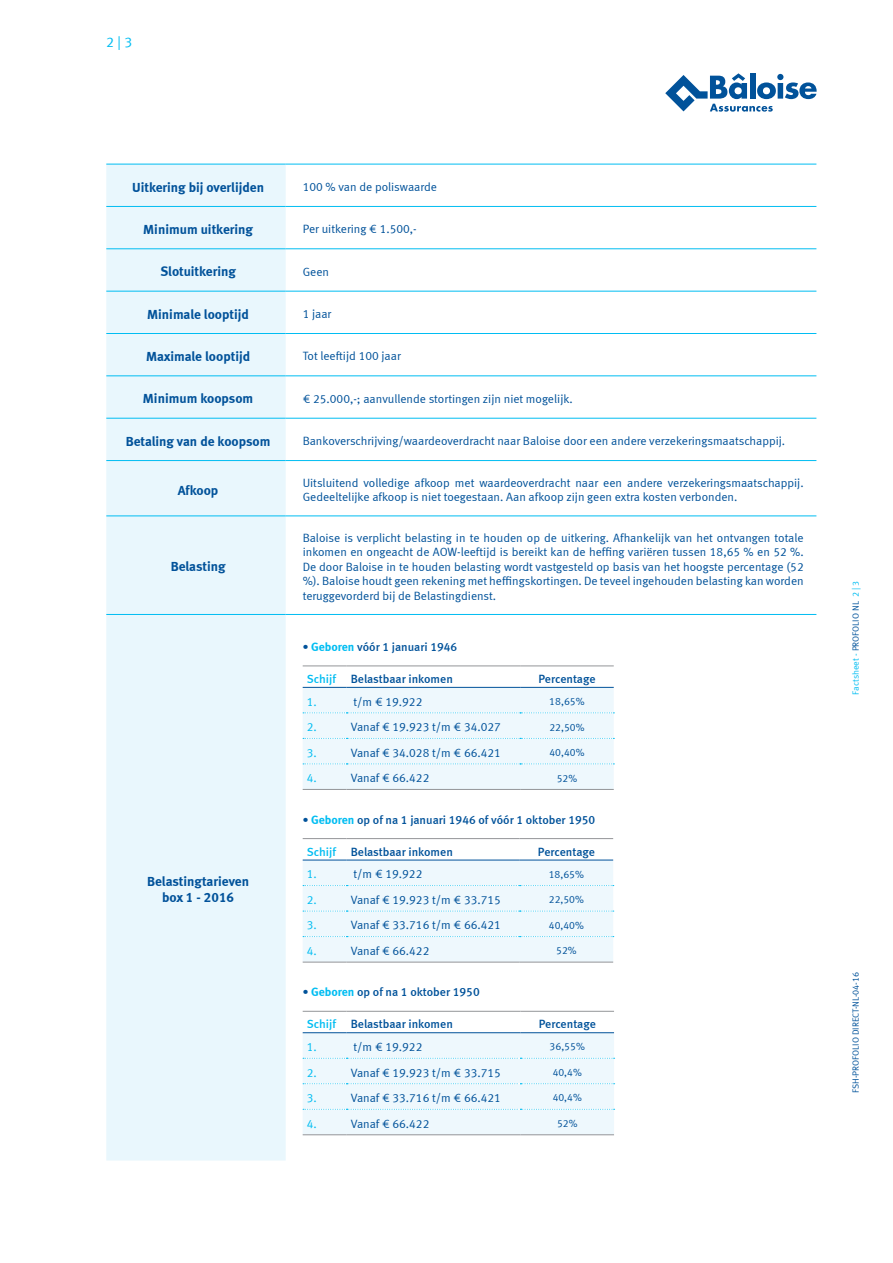
<style>
.page{position:relative;width:893px;height:1263px;background:#fff}
.page>*{position:absolute;margin:0;border:0;box-sizing:border-box;transform-origin:0 0}
.t1{font:14.25px "Meta Normal LF";color:#01bdf2}
.t2{font:13.5px/16.2px "Meta Bold LF";color:#01529a;text-align:center}
.t3{font:12px/14.4px "Meta Normal LF";color:#01529a}
.t4{font:12px "Meta Medium LF";color:#01529a}
.t5{font:12px "Meta Normal LF";color:#01bdf2}
.t6{font:10.5px "Meta Normal LF";color:#01529a}
.t7{font:9px "Meta Normal LF";color:#01529a}
.t8{font:9px "Meta Normal LF";color:#01bdf2}
.s1{font-family:"Meta Bold LF"}
.s2{font-family:"Meta Bold LF";color:#01bdf2}
.s3{color:#01bdf2}
.s4{color:#01529a}
</style>
<div class="page">
<svg style="left:665px;top:73px;width:151px;height:39px"></svg>
<div style="left:106px;top:165px;width:180px;height:995px;background:#e9f7fd"></div>
<hr style="left:106px;top:248px;width:180px;height:1px;background:#01bdf2">
<hr style="left:286px;top:248px;width:530px;height:1px;background:#01bdf2">
<hr style="left:106px;top:614px;width:180px;height:1px;background:#01bdf2">
<hr style="left:286px;top:614px;width:530px;height:1px;background:#01bdf2">
<hr style="left:106px;top:164px;width:180px;height:1px;background:#01bdf2">
<hr style="left:106px;top:206px;width:180px;height:1px;background:#01bdf2">
<hr style="left:106px;top:291px;width:180px;height:1px;background:#01bdf2">
<hr style="left:106px;top:333px;width:180px;height:1px;background:#01bdf2">
<hr style="left:106px;top:375px;width:180px;height:1px;background:#01bdf2">
<hr style="left:106px;top:418px;width:180px;height:1px;background:#01bdf2">
<hr style="left:106px;top:460px;width:180px;height:1px;background:#01bdf2">
<hr style="left:106px;top:515px;width:180px;height:1px;background:#01bdf2">
<hr style="left:286px;top:164px;width:530px;height:1px;background:#01bdf2">
<hr style="left:286px;top:206px;width:530px;height:1px;background:#01bdf2">
<hr style="left:286px;top:291px;width:530px;height:1px;background:#01bdf2">
<hr style="left:286px;top:333px;width:530px;height:1px;background:#01bdf2">
<hr style="left:286px;top:375px;width:530px;height:1px;background:#01bdf2">
<hr style="left:286px;top:418px;width:530px;height:1px;background:#01bdf2">
<hr style="left:286px;top:460px;width:530px;height:1px;background:#01bdf2">
<hr style="left:286px;top:515px;width:530px;height:1px;background:#01bdf2">
<hr style="left:303px;top:665px;width:44px;height:1px;background:#939598">
<hr style="left:347px;top:665px;width:173px;height:1px;background:#939598">
<hr style="left:520px;top:665px;width:94px;height:1px;background:#939598">
<hr style="left:303px;top:789px;width:44px;height:1px;background:#939598">
<hr style="left:347px;top:789px;width:173px;height:1px;background:#939598">
<hr style="left:520px;top:789px;width:94px;height:1px;background:#939598">
<div style="left:303px;top:687px;width:311px;height:102px;background:#eef8fd"></div>
<hr style="left:303px;top:838px;width:44px;height:1px;background:#939598">
<hr style="left:347px;top:838px;width:173px;height:1px;background:#939598">
<hr style="left:520px;top:838px;width:93px;height:1px;background:#939598">
<hr style="left:303px;top:962px;width:44px;height:1px;background:#939598">
<hr style="left:347px;top:962px;width:173px;height:1px;background:#939598">
<hr style="left:520px;top:962px;width:93px;height:1px;background:#939598">
<div style="left:303px;top:860px;width:311px;height:102px;background:#eef8fd"></div>
<hr style="left:303px;top:1011px;width:44px;height:1px;background:#939598">
<hr style="left:347px;top:1011px;width:173px;height:1px;background:#939598">
<hr style="left:520px;top:1011px;width:94px;height:1px;background:#939598">
<hr style="left:303px;top:1032px;width:44px;height:1px;background:#01529a">
<hr style="left:347px;top:1032px;width:173px;height:1px;background:#01529a">
<hr style="left:520px;top:1032px;width:94px;height:1px;background:#01529a">
<div style="left:303px;top:1033px;width:312px;height:102px;background:#eef8fd"></div>
<p class="t1" style="left:106px;top:36px;width:28px">2 | 3</p>
<p class="t2" style="left:132px;top:180px;width:133px">Uitkering bij overlijden</p>
<p class="t3" style="left:303px;top:180px;width:136px">100 % van de poliswaarde</p>
<p class="t2" style="left:143px;top:222px;width:111px">Minimum uitkering</p>
<p class="t3" style="left:303px;top:223px;width:116px">Per uitkering € 1.500,-</p>
<p class="t2" style="left:160px;top:265px;width:77px">Slotuitkering</p>
<p class="t3" style="left:303px;top:265px;width:28px">Geen</p>
<p class="t2" style="left:147px;top:307px;width:103px">Minimale looptijd</p>
<p class="t3" style="left:303px;top:307px;width:30px">1 jaar</p>
<p class="t2" style="left:146px;top:349px;width:106px">Maximale looptijd</p>
<p class="t3" style="left:303px;top:350px;width:100px">Tot leeftijd 100 jaar</p>
<p class="t2" style="left:143px;top:392px;width:112px">Minimum koopsom</p>
<p class="t3" style="left:303px;top:392px;width:272px">€ 25.000,-; aanvullende stortingen zijn niet mogelijk.</p>
<p class="t2" style="left:126px;top:434px;width:146px">Betaling van de koopsom</p>
<p class="t3" style="left:303px;top:434px;width:484px">Bankoverschrijving/waardeoverdracht naar Baloise door een andere verzekeringsmaatschappij.</p>
<p class="t2" style="left:178px;top:483px;width:42px">Afkoop</p>
<p class="t3" style="left:303px;top:476px;width:502px">Uitsluitend volledige afkoop met waardeoverdracht naar een andere verzekeringsmaatschappij.<br>Gedeeltelijke afkoop is niet toegestaan. Aan afkoop zijn geen extra kosten verbonden.</p>
<p class="t2" style="left:171px;top:560px;width:56px">Belasting</p>
<p class="t2" style="left:147px;top:874px;width:103px">Belastingtarieven box 1 - 2016</p>
<p class="t3" style="left:303px;top:531px;width:502px;text-align:justify">Baloise is verplicht belasting in te houden op de uitkering. Afhankelijk van het ontvangen totale inkomen en ongeacht de AOW-leeftijd is bereikt kan de heffing variëren tussen 18,65 % en 52 %.<br>De door Baloise in te houden belasting wordt vastgesteld op basis van het hoogste percentage (52 %). Baloise houdt geen rekening met heffingskortingen. De teveel ingehouden belasting kan worden teruggevorderd bij de Belastingdienst.</p>
<p class="t4" style="left:303px;top:642px;width:156px"><span class="s1">•</span> <span class="s2">Geboren</span> vóór 1 januari 1946</p>
<p class="t4" style="left:307px;top:674px;width:147px"><span class="s3">Schijf</span> Belastbaar inkomen</p>
<p class="t4" style="left:538px;top:674px;width:59px">Percentage</p>
<p class="t5" style="left:307px;top:696px;width:12px">1.</p>
<p class="t3" style="left:354px;top:695px;width:70px">t/m € 19.922</p>
<p class="t6" style="left:549px;top:695px;width:37px">18,65%</p>
<p class="t5" style="left:307px;top:722px;width:12px">2.</p>
<p class="t3" style="left:351px;top:721px;width:152px">Vanaf € 19.923 t/m € 34.027</p>
<p class="t6" style="left:549px;top:722px;width:37px">22,50%</p>
<p class="t5" style="left:307px;top:747px;width:12px">3.</p>
<p class="t3" style="left:351px;top:745px;width:152px">Vanaf € 34.028 t/m € 66.421</p>
<p class="t6" style="left:549px;top:748px;width:37px">40,40%</p>
<p class="t5" style="left:307px;top:773px;width:12px">4.</p>
<p class="t3" style="left:351px;top:771px;width:80px">Vanaf € 66.422</p>
<p class="t6" style="left:557px;top:773px;width:22px">52%</p>
<p class="t4" style="left:303px;top:815px;width:294px"><span class="s1">•</span> <span class="s2">Geboren</span> op of na 1 januari 1946 of vóór 1 oktober 1950</p>
<p class="t4" style="left:307px;top:847px;width:147px"><span class="s3">Schijf</span> Belastbaar inkomen</p>
<p class="t4" style="left:538px;top:847px;width:59px">Percentage</p>
<p class="t5" style="left:307px;top:869px;width:12px">1.</p>
<p class="t3" style="left:354px;top:868px;width:70px">t/m € 19.922</p>
<p class="t6" style="left:549px;top:868px;width:37px">18,65%</p>
<p class="t5" style="left:307px;top:895px;width:12px">2.</p>
<p class="t3" style="left:351px;top:893px;width:152px">Vanaf € 19.923 t/m € 33.715</p>
<p class="t6" style="left:549px;top:895px;width:37px">22,50%</p>
<p class="t5" style="left:307px;top:920px;width:12px">3.</p>
<p class="t3" style="left:351px;top:918px;width:152px">Vanaf € 33.716 t/m € 66.421</p>
<p class="t6" style="left:549px;top:921px;width:37px">40,40%</p>
<p class="t5" style="left:307px;top:946px;width:12px">4.</p>
<p class="t3" style="left:351px;top:943px;width:80px">Vanaf € 66.422</p>
<p class="t6" style="left:556px;top:946px;width:22px">52%</p>
<p class="t4" style="left:303px;top:987px;width:179px"><span class="s1">•</span> <span class="s2">Geboren</span> op of na 1 oktober 1950</p>
<p class="t4" style="left:307px;top:1019px;width:147px"><span class="s3">Schijf</span> Belastbaar inkomen</p>
<p class="t4" style="left:539px;top:1019px;width:59px">Percentage</p>
<p class="t5" style="left:307px;top:1042px;width:12px">1.</p>
<p class="t3" style="left:354px;top:1040px;width:70px">t/m € 19.922</p>
<p class="t6" style="left:550px;top:1041px;width:37px">36,55%</p>
<p class="t5" style="left:307px;top:1067px;width:12px">2.</p>
<p class="t3" style="left:351px;top:1066px;width:152px">Vanaf € 19.923 t/m € 33.715</p>
<p class="t6" style="left:553px;top:1068px;width:31px">40,4%</p>
<p class="t5" style="left:307px;top:1093px;width:12px">3.</p>
<p class="t3" style="left:351px;top:1090px;width:152px">Vanaf € 33.716 t/m € 66.421</p>
<p class="t6" style="left:553px;top:1093px;width:31px">40,4%</p>
<p class="t5" style="left:307px;top:1118px;width:12px">4.</p>
<p class="t3" style="left:351px;top:1116px;width:80px">Vanaf € 66.422</p>
<p class="t6" style="left:557px;top:1119px;width:22px">52%</p>
<p class="t8" style="left:852px;top:695px;width:115px;rotate:-90deg">Factsheet - <span class="s4">PROFOLIO NL</span> 2 | 3</p>
<p class="t7" style="left:852px;top:1093px;width:123px;rotate:-90deg">FSH-PROFOLIO DIRECT-NL-04-16</p>
</div>
